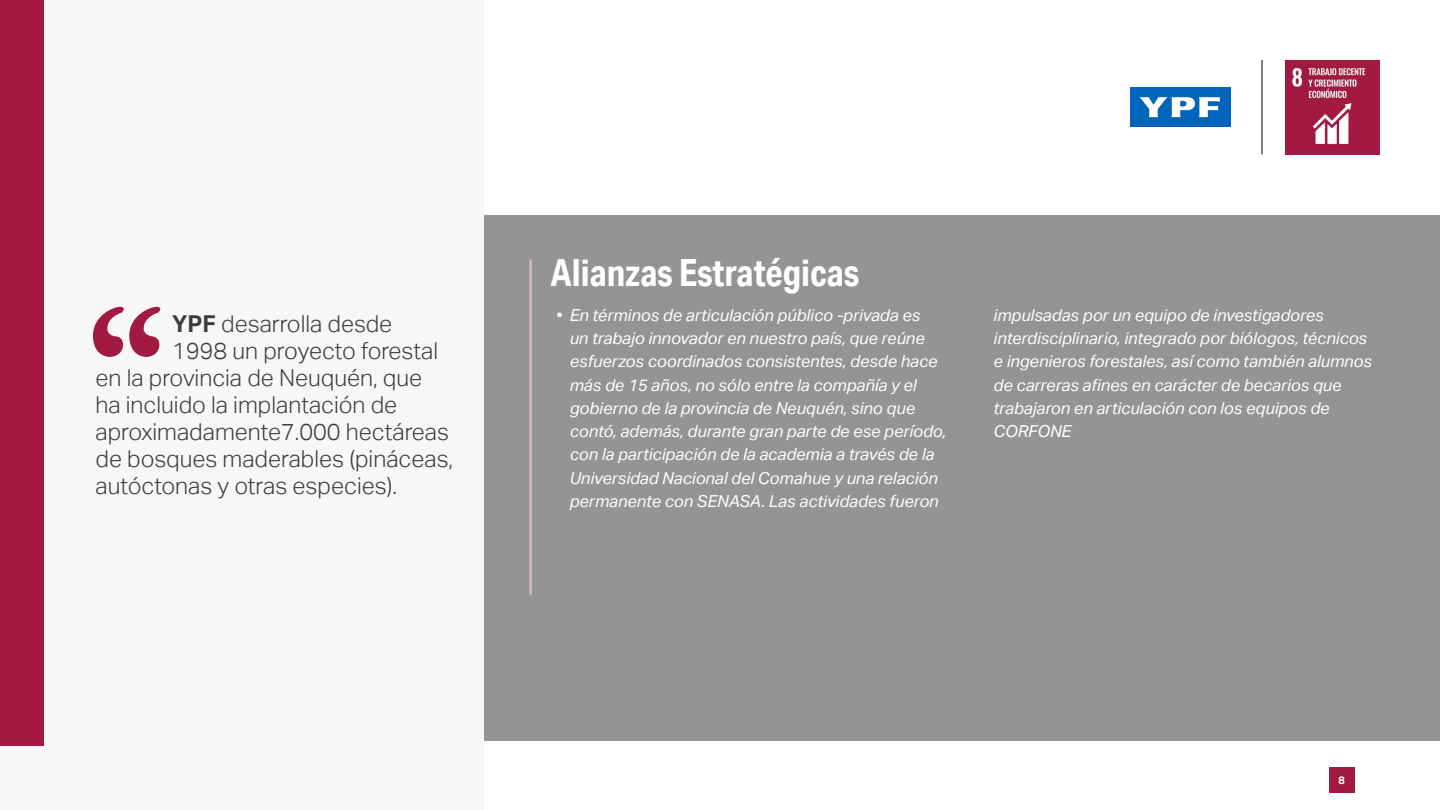
<style>
.page{position:relative;width:1440px;height:810px;background:#fff}
.page>*{position:absolute;margin:0;border:0;box-sizing:border-box;transform-origin:0 0}
.t1{font:700 37.5px "Aktiv Grotesk Cd";color:#fff}
.t2{font:300 23.25px "Aktiv Grotesk";color:#3c3c3b}
.t3{font:italic 16.5px/23.2px "Aktiv Grotesk";color:#fff}
.t4{font:700 10.88px "Aktiv Grotesk";color:#fff}
.s1{font-weight:700}
</style>
<div class="page">
<div style="left:1329px;top:767px;width:25px;height:26px;background:#a21942"></div>
<img style="left:1285px;top:60px;width:95px;height:95px">
<hr style="left:1262px;top:60px;width:1px;height:94px;background:#000">
<img style="left:1131px;top:88px;width:100px;height:39px">
<div style="left:484px;top:216px;width:956px;height:525px;background:#949494"></div>
<hr style="left:530px;top:260px;width:2px;height:334px;background:#e3bac6">
<div style="left:0;top:0;width:484px;height:810px;background:#f7f7f7"></div>
<div style="left:0;top:0;width:44px;height:746px;background:#a21942"></div>
<svg style="left:93px;top:307px;width:67px;height:50px"></svg>
<p class="t2" style="left:172px;top:310px;width:221px"><span class="s1">YPF</span> desarrolla desde</p>
<p class="t2" style="left:172px;top:337px;width:267px">1998 un proyecto forestal</p>
<p class="t2" style="left:96px;top:364px;width:328px">en la provincia de Neuquén, que</p>
<p class="t2" style="left:96px;top:391px;width:303px">ha incluido la implantación de</p>
<p class="t2" style="left:96px;top:418px;width:355px">aproximadamente7.000 hectáreas</p>
<p class="t2" style="left:96px;top:445px;width:359px">de bosques maderables (pináceas,</p>
<p class="t2" style="left:96px;top:472px;width:303px">autóctonas y otras especies).</p>
<p class="t1" style="left:551px;top:250px;width:310px">Alianzas Estratégicas</p>
<p class="t3" style="left:570px;top:303px;width:378px;text-indent:-14px">• En términos de articulación público -privada es<br>un trabajo innovador en nuestro país, que reúne esfuerzos coordinados consistentes, desde hace más de 15 años, no sólo entre la compañía y el gobierno de la provincia de Neuquén, sino que contó, además, durante gran parte de ese período, con la participación de la academia a través de la Universidad Nacional del Comahue y una relación permanente con SENASA. Las actividades fueron</p>
<p class="t3" style="left:994px;top:303px;width:380px">impulsadas por un equipo de investigadores interdisciplinario, integrado por biólogos, técnicos e ingenieros forestales, así como también alumnos de carreras afines en carácter de becarios que trabajaron en articulación con los equipos de CORFONE</p>
<p class="t4" style="left:1338px;top:774px;width:8px">8</p>
</div>
